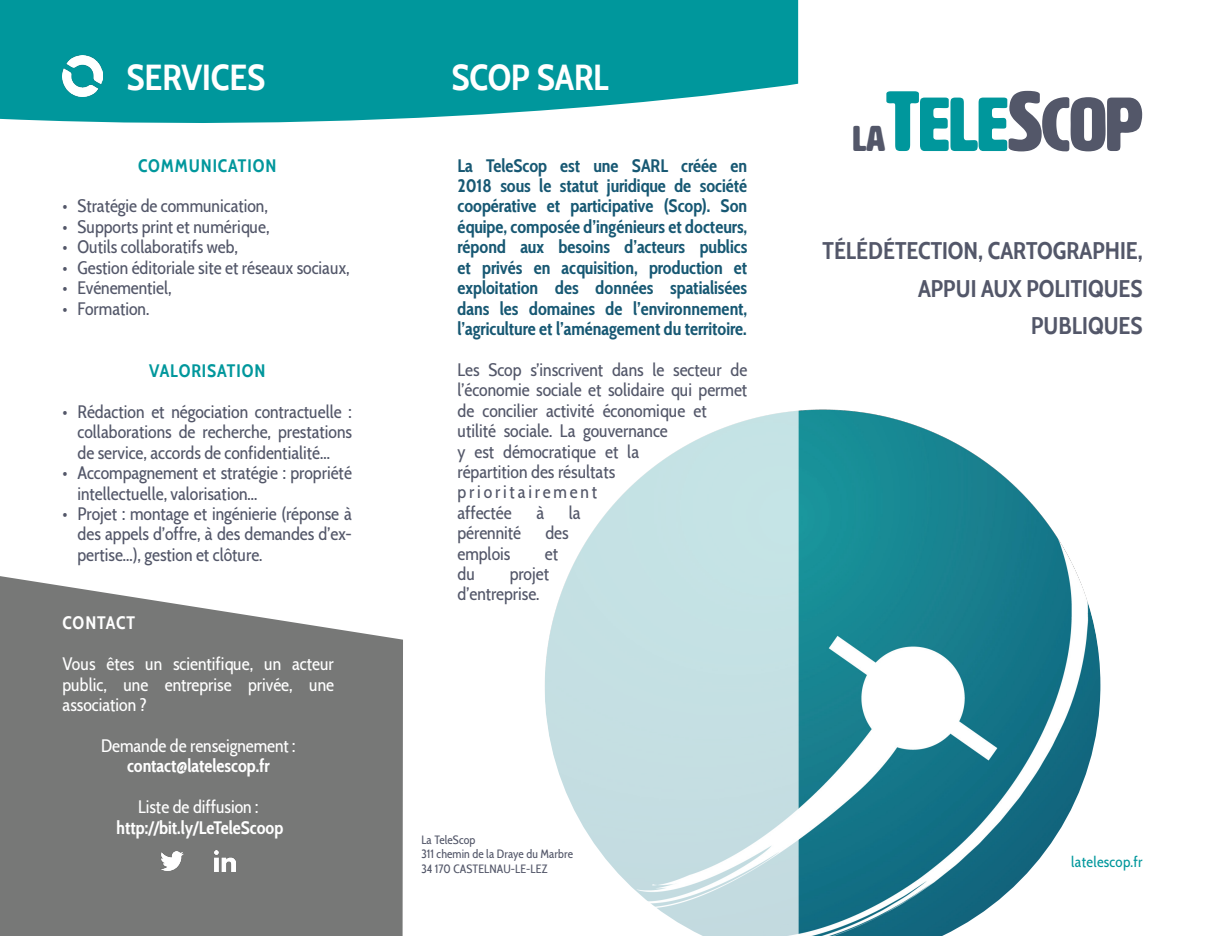
<style>
.page{position:relative;width:1206px;height:936px;background:#fff}
.page>*{position:absolute;margin:0;border:0;box-sizing:border-box;transform-origin:0 0}
.Titre{font:75.15px "HWT Artz";letter-spacing:-.01em;color:#00979c;scale:1.05 1}
.En-tête{font:700 36px "Cabin Condensed";letter-spacing:-.005em;color:#fff}
.Titre-2{font:35.4px "HWT Artz";color:#535769;scale:1.05 1}
.Sous-titre{font:700 24px/37.5px "Cabin Condensed";color:#535769;text-align:right}
.Corps_de_texte{font:18px/20.4px "Cabin Condensed";color:#535769}
.Chapo{font:700 18px/20.4px "Cabin Condensed";color:#175873;text-align:justify}
.Corps_de_texte-2{font:18px/20.4px "Cabin Condensed";color:#fff;text-align:justify}
.Corps_de_texte-3{font:700 18px "Cabin Condensed";color:#fff}
.Intertitre{font:700 18px "Cabin Condensed";letter-spacing:.05em;color:#00979c}
.Intertitre-2{font:700 18px "Cabin Condensed";letter-spacing:.045em;color:#fff}
.Lien{font:15px "Cabin Condensed";letter-spacing:.02em;color:#00979c}
.Corps_de_texte-4{font:12px "Cabin Condensed";letter-spacing:.01em;color:#535769}
.s1{font-size:84px}
.s2{font-size:84px;color:#535769}
.s3{color:#535769}
</style>
<div class="page">
<img style="left:798px;top:409px;width:302px;height:526px">
<svg style="left:545px;top:410px;width:253px;height:525px;fill:#c5e1e4"></svg>
<svg style="left:0;top:576px;width:403px;height:359px;fill:#777877"></svg>
<svg style="left:0;top:0;width:798px;height:123px;fill:#00979c"></svg>
<img style="left:63px;top:56px;width:40px;height:40px">
<img style="left:214px;top:849px;width:22px;height:22px">
<img style="left:160px;top:851px;width:24px;height:19px">
<p class="En-tête" style="left:126px;top:49px;width:141px">SERVICES</p>
<p class="En-tête" style="left:451px;top:49px;width:158px">SCOP SARL</p>
<p class="Intertitre" style="left:138px;top:151px;width:140px">COMMUNICATION</p>
<p class="Corps_de_texte" style="left:63px;top:194px;width:207px">• Stratégie de communication,</p>
<p class="Corps_de_texte" style="left:63px;top:215px;width:208px">• Supports print et numérique,</p>
<p class="Corps_de_texte" style="left:63px;top:235px;width:177px">• Outils collaboratifs web,</p>
<p class="Corps_de_texte" style="left:63px;top:256px;width:288px">• Gestion éditoriale site et réseaux sociaux,</p>
<p class="Corps_de_texte" style="left:63px;top:276px;width:111px">• Evénementiel,</p>
<p class="Corps_de_texte" style="left:63px;top:296px;width:88px">• Formation.</p>
<p class="Intertitre" style="left:149px;top:356px;width:118px">VALORISATION</p>
<p class="Corps_de_texte" style="left:78px;top:400px;width:276px;text-align:justify;text-indent:-15px">• Rédaction et négociation contractuelle : collaborations de recherche, prestations de service, accords de confidentialité...</p>
<p class="Corps_de_texte" style="left:78px;top:461px;width:276px;text-indent:-15px">• Accompagnement et stratégie : propriété intellectuelle, valorisation...</p>
<p class="Corps_de_texte" style="left:78px;top:502px;width:276px;text-align:justify;text-indent:-15px">• Projet : montage et ingénierie (réponse à des appels d’offre, à des demandes d’ex&shy;pertise...), gestion et clôture.</p>
<p class="Intertitre-2" style="left:63px;top:609px;width:74px">CONTACT</p>
<p class="Corps_de_texte-2" style="left:63px;top:652px;width:273px">Vous êtes un scientifique, un acteur public, une entreprise privée, une association ?</p>
<p class="Corps_de_texte-2" style="left:101px;top:733px;width:196px">Demande de renseignement :</p>
<p class="Corps_de_texte-3" style="left:127px;top:751px;width:144px">contact@latelescop.fr</p>
<p class="Corps_de_texte-2" style="left:138px;top:795px;width:122px">Liste de diffusion :</p>
<p class="Corps_de_texte-3" style="left:117px;top:813px;width:168px">http://bit.ly/LeTeleScoop</p>
<p class="Chapo" style="left:457px;top:154px;width:291px">La TeleScop est une SARL créée en 2018 sous le statut juridique de société coopérative et participative (Scop). Son équipe, composée d’ingénieurs et docteurs, répond aux besoins d’acteurs publics et privés en acquisition, production et exploitation des données spatialisées dans les domaines de l’environnement, l’agriculture et l’aménagement du territoire.</p>
<p class="Corps_de_texte" style="left:457px;top:358px;width:291px">Les Scop s’inscrivent dans le secteur de l’économie sociale et solidaire qui permet de concilier activité économique et utilité sociale. La gouvernance<br>y est démocratique et la<br>répartition des résultats prioritairement<br>affectée</p>
<p class="Corps_de_texte" style="left:536px;top:500px;width:9px">à</p>
<p class="Corps_de_texte" style="left:568px;top:500px;width:13px">la</p>
<p class="Corps_de_texte" style="left:457px;top:521px;width:65px">pérennité</p>
<p class="Corps_de_texte" style="left:545px;top:521px;width:25px">des</p>
<p class="Corps_de_texte" style="left:457px;top:541px;width:54px">emplois</p>
<p class="Corps_de_texte" style="left:544px;top:541px;width:15px">et</p>
<p class="Corps_de_texte" style="left:457px;top:562px;width:19px">du</p>
<p class="Corps_de_texte" style="left:457px;top:562px;width:93px;text-indent:52px">projet d’entreprise.</p>
<p class="Corps_de_texte-4" style="left:421px;top:829px;width:55px">La TeleScop</p>
<p class="Corps_de_texte-4" style="left:421px;top:844px;width:153px">311 chemin de la Draye du Marbre</p>
<p class="Corps_de_texte-4" style="left:421px;top:858px;width:128px">34 170 CASTELNAU-LE-LEZ</p>
<p class="Titre" style="left:885px;top:85px;width:246px"><span class="s1">T</span>ELE<span class="s2">S</span><span class="s3">COP</span></p>
<p class="Titre-2" style="left:852px;top:120px;width:32px">LA</p>
<p class="Sous-titre" style="left:822px;top:230px;width:321px">TÉLÉDÉTECTION, CARTOGRAPHIE,</p>
<p class="Sous-titre" style="left:917px;top:268px;width:226px">APPUI AUX POLITIQUES<br>PUBLIQUES</p>
<p class="Lien" style="left:1070px;top:849px;width:73px">latelescop.fr</p>
</div>
